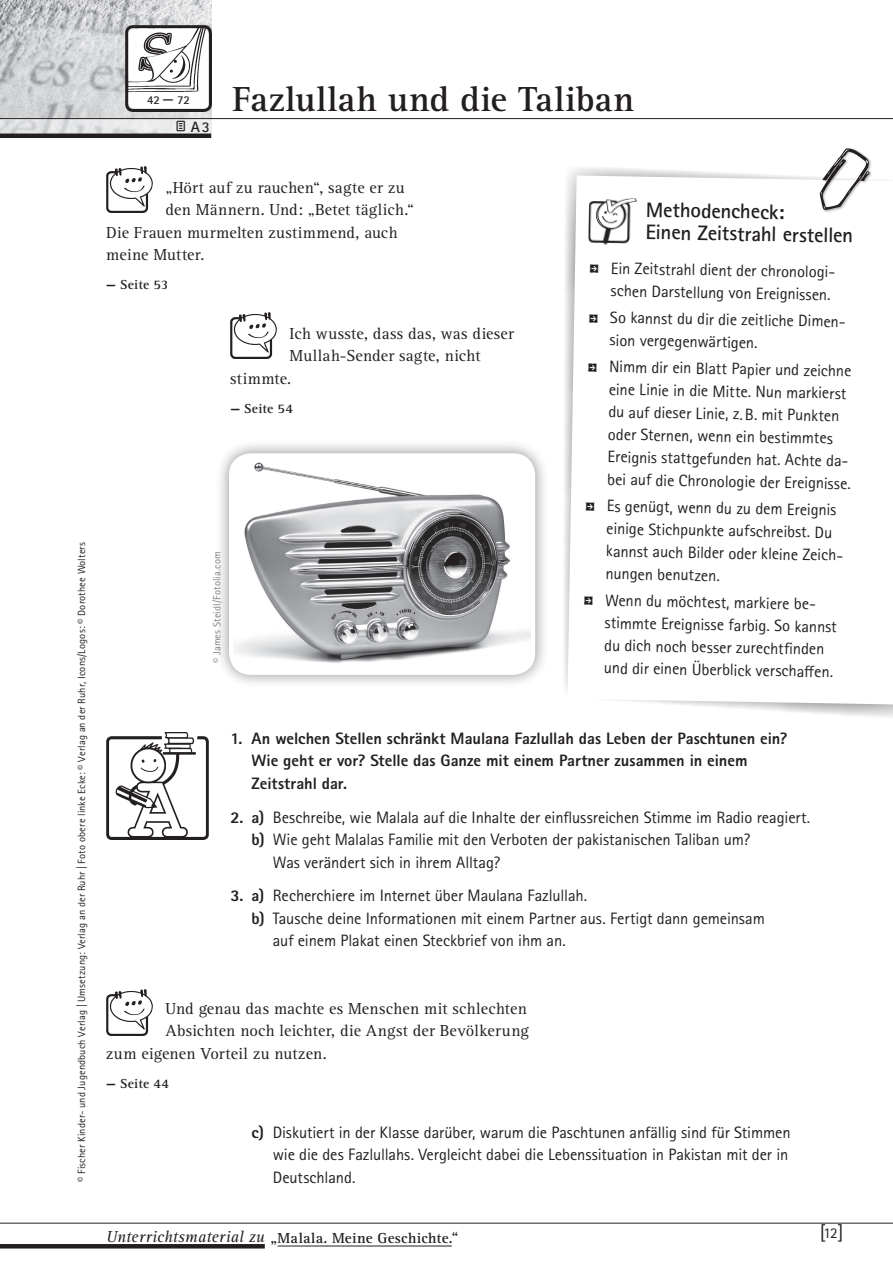
<style>
.page{position:relative;width:893px;height:1263px;background:#fff}
.page>*{position:absolute;margin:0;border:0;box-sizing:border-box;transform-origin:0 0}
.t1{font:700 36px "AT Rotis Serif";letter-spacing:.02em;color:#231f20}
.t2{font:700 21px/22.5px "Rotis Sans Serif Std";color:#231f20}
.t3{font:19.5px "Rotis Sans Serif Std";color:#231f20}
.t4{font:16.5px/22.5px "Rotis Sans Serif Std";letter-spacing:-.01em;color:#231f20}
.t5{font:16.5px/22.5px "AT Rotis Serif";letter-spacing:.015em;color:#231f20}
.t6{font:800 16.5px/22.5px "Rotis Sans Serif Std";color:#231f20}
.t7{font:700 15px "AT Rotis Serif";letter-spacing:.015em;color:#231f20}
.t8{font:700 15px "Rotis Sans Serif Std";color:#231f20}
.t9{font:700 13.5px "AT Rotis Serif";letter-spacing:.015em;color:#231f20}
.t10{font:700 12px "Rotis Sans Serif Std";color:#231f20}
.t11{font:10.5px "Rotis Sans Serif Std";letter-spacing:.015em;color:#231f20}
.t12{font:10.5px "Rotis Sans Serif Std";letter-spacing:.01em;color:#808285}
.s1{font-family:"Entypo";font-weight:400;font-size:24px}
.s2{font-family:"Rotis Sans Serif Std"}
.s3{font-family:"Kosmik CV Glyphs"}
.s4{font-weight:800}
.s5{font-weight:400;font-style:italic;font-size:16.5px}
.s6{font-size:15px}
</style>
<div class="page">
<img style="left:0;top:0;width:211px;height:134px">
<hr style="left:0;top:118px;width:893px;height:1px;background:#231f20">
<hr style="left:0;top:134px;width:211px;height:4px;background:#231f20">
<img style="left:126px;top:26px;width:85px;height:85px">
<hr style="left:0;top:1223px;width:893px;height:1px;background:#231f20">
<hr style="left:278px;top:1245px;width:174px;height:1px;background:#231f20">
<hr style="left:0;top:1244px;width:265px;height:4px;background:#231f20">
<img style="left:106px;top:733px;width:103px;height:106px">
<img style="left:106px;top:166px;width:47px;height:47px">
<img style="left:230px;top:312px;width:47px;height:47px">
<img style="left:106px;top:989px;width:47px;height:47px">
<svg style="left:564px;top:167px;width:329px;height:550px"></svg>
<svg style="left:567px;top:175px;width:326px;height:529px"></svg>
<img style="left:588px;top:198px;width:49px;height:47px">
<div style="left:215px;top:439px;width:334px;height:250px;background:#231f20;opacity:.5"></div>
<img style="left:231px;top:455px;width:302px;height:218px">
<div style="left:229px;top:453px;width:306px;height:222px;border:4px solid #fff;border-radius:20px"></div>
<div style="left:819px;top:148px;width:53px;height:65px;background:#231f20;opacity:.35"></div>
<svg style="left:820px;top:148px;width:50px;height:62px"></svg>
<p class="t10" style="left:147px;top:92px;width:44px">42—72</p>
<p class="t8" style="left:176px;top:117px;width:36px"><span class="s1">l</span> A3</p>
<h1 class="t1" style="left:232px;top:77px;width:403px">Fazlullah und die Taliban</h1>
<p class="t11" style="left:75px;top:1182px;width:642px;rotate:-90deg">© Fischer Kinder- und Jugendbuch Verlag | Umsetzung: Verlag an der Ruhr | Foto obere linke Ecke: © Verlag an der Ruhr, Icons/Logos: © Dorothee Wolters</p>
<p class="t5" style="left:166px;top:176px;width:241px">„Hört auf zu rauchen“, sagte er zu</p>
<p class="t5" style="left:166px;top:199px;width:250px">den Männern. Und: „Betet täglich.“</p>
<p class="t5" style="left:106px;top:221px;width:293px">Die Frauen murmelten zustimmend, auch</p>
<p class="t5" style="left:106px;top:244px;width:98px">meine Mutter.</p>
<p class="t9" style="left:106px;top:277px;width:64px"><span class="s2">—</span> Seite 53</p>
<p class="t5" style="left:290px;top:323px;width:226px">Ich wusste, dass das, was dieser<br>Mullah-Sender sagte, nicht</p>
<p class="t5" style="left:230px;top:368px;width:61px">stimmte.</p>
<p class="t9" style="left:230px;top:401px;width:64px"><span class="s2">—</span> Seite 54</p>
<p class="t12" style="left:211px;top:663px;width:114px;rotate:-90deg">© James Steidl/Fotolia.com</p>
<p class="t2" style="left:646px;top:198px;width:209px;rotate:1deg">Methodencheck:<br>Einen Zeitstrahl erstellen</p>
<p class="t4" style="left:611px;top:257px;width:227px;text-indent:-21px;rotate:1deg"><span class="s3">2</span> Ein Zeitstrahl dient der chronologi&shy;schen Darstellung von Ereignissen.</p>
<p class="t4" style="left:610px;top:306px;width:239px;text-indent:-21px;rotate:1deg"><span class="s3">2</span> So kannst du dir die zeitliche Dimen&shy;sion vergegenwärtigen.</p>
<p class="t4" style="left:609px;top:355px;width:245px;text-indent:-21px;rotate:1deg"><span class="s3">2</span> Nimm dir ein Blatt Papier und zeichne eine Linie in die Mitte. Nun markierst du auf dieser Linie, z.B. mit Punkten oder Sternen, wenn ein bestimmtes Ereignis stattgefunden hat. Achte da&shy;bei auf die Chronologie der Ereignisse.</p>
<p class="t4" style="left:607px;top:495px;width:240px;text-indent:-21px;rotate:1deg"><span class="s3">2</span> Es genügt, wenn du zu dem Ereignis einige Stichpunkte aufschreibst. Du kannst auch Bilder oder kleine Zeich&shy;nungen benutzen.</p>
<p class="t4" style="left:605px;top:589px;width:234px;text-indent:-21px;rotate:1deg"><span class="s3">2</span> Wenn du möchtest, markiere be&shy;stimmte Ereignisse farbig. So kannst du dich noch besser zurechtfi nden und dir einen Überblick verschaff en.</p>
<p class="t6" style="left:252px;top:727px;width:537px;text-indent:-21px">1. An welchen Stellen schränkt Maulana Fazlullah das Leben der Paschtunen ein?<br>Wie geht er vor? Stelle das Ganze mit einem Partner zusammen in einem<br>Zeitstrahl dar.</p>
<p class="t4" style="left:230px;top:806px;width:581px"><span class="s4">2. a)</span> Beschreibe, wie Malala auf die Inhalte der einflussreichen Stimme im Radio reagiert.</p>
<p class="t4" style="left:252px;top:828px;width:500px"><span class="s4">b)</span> Wie geht Malalas Familie mit den Verboten der pakistanischen Taliban um?</p>
<p class="t4" style="left:273px;top:851px;width:229px">Was verändert sich in ihrem Alltag?</p>
<p class="t4" style="left:230px;top:885px;width:358px"><span class="s4">3. a)</span> Recherchiere im Internet über Maulana Fazlullah.</p>
<p class="t4" style="left:252px;top:907px;width:515px"><span class="s4">b)</span> Tausche deine Informationen mit einem Partner aus. Fertigt dann gemeinsam</p>
<p class="t4" style="left:273px;top:930px;width:294px">auf einem Plakat einen Steckbrief von ihm an.</p>
<p class="t5" style="left:165px;top:998px;width:363px">Und genau das machte es Menschen mit schlechten</p>
<p class="t5" style="left:165px;top:1020px;width:365px">Absichten noch leichter, die Angst der Bevölkerung</p>
<p class="t5" style="left:106px;top:1043px;width:220px">zum eigenen Vorteil zu nutzen.</p>
<p class="t9" style="left:106px;top:1076px;width:64px"><span class="s2">—</span> Seite 44</p>
<p class="t4" style="left:273px;top:1121px;width:519px;text-indent:-21px"><span class="s4">c)</span> Diskutiert in der Klasse darüber, warum die Paschtunen anfällig sind für Stimmen wie die des Fazlullahs. Vergleicht dabei die Lebenssituation in Pakistan mit der in<br>Deutschland.</p>
<p class="t7" style="left:106px;top:1229px;width:354px"><span class="s5">Unterrichtsmaterial zu</span> „Malala. Meine Geschichte.“</p>
<p class="t3" style="left:820px;top:1221px;width:25px">[<span class="s6">12</span>]</p>
</div>
